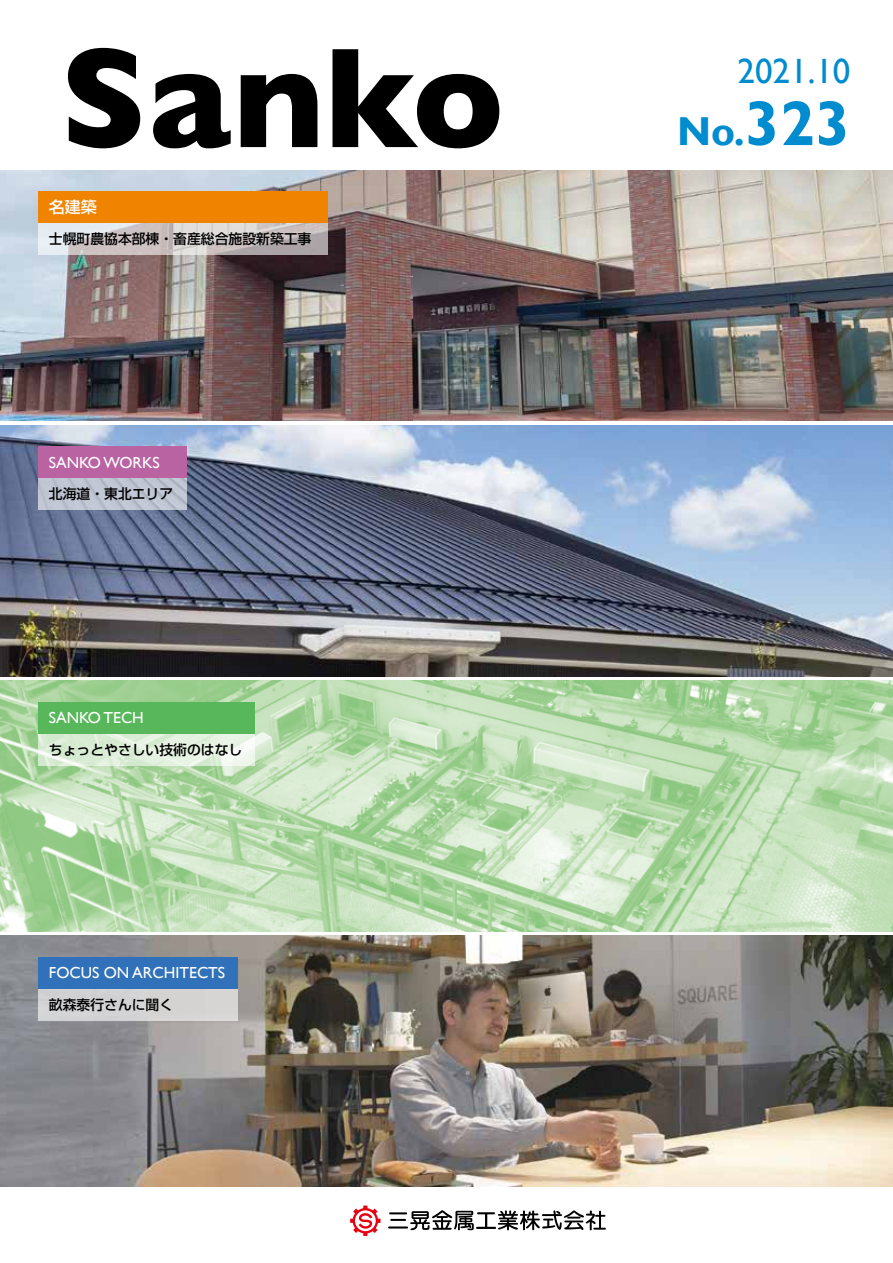
<style>
.page{position:relative;width:893px;height:1263px;background:#fff}
.page>*{position:absolute;margin:0;border:0;box-sizing:border-box;transform-origin:0 0}
.t1{font:700 144.6px "Gill Sans";color:#000}
.t2{font:700 40.35px "Gill Sans";color:#008ccf}
.t3{font:35.1px "Gill Sans";color:#008ccf}
.t4{font:15.9px "Gill Sans";color:#fff}
.t5{font:500 15.9px "Shin Go Pr 6";color:#fff}
.t6{font:500 13.8px "Shin Go Pr 6";color:#000}
.t7{font:500 13.8px "Shin Go Pr 6";color:#fff}
.s1{font-size:63.75px}
</style>
<div class="page">
<img style="left:0;top:170px;width:893px;height:251px">
<img style="left:0;top:425px;width:893px;height:251px">
<img style="left:0;top:935px;width:893px;height:251px">
<img style="left:0;top:680px;width:893px;height:251px">
<div style="left:38px;top:446px;width:149px;height:32px;background:#b963a3"></div>
<div style="left:38px;top:191px;width:289px;height:32px;background:#f08300"></div>
<svg style="left:38px;top:223px;width:289px;height:32px;background:#cfc9ca"></svg>
<svg style="left:38px;top:478px;width:149px;height:32px;background:#bdc3d0"></svg>
<div style="left:38px;top:957px;width:200px;height:32px;background:#3071b9"></div>
<div style="left:38px;top:989px;width:200px;height:31px;background:#d4d3d3"></div>
<div style="left:38px;top:702px;width:217px;height:31px;background:#59b75b"></div>
<svg style="left:38px;top:733px;width:217px;height:32px;background:#ddeed9"></svg>
<svg style="left:350px;top:1205px;width:31px;height:31px"></svg>
<svg style="left:388px;top:1210px;width:218px;height:20px"></svg>
<h1 class="t1" style="left:60px;top:-16px;width:446px">Sanko</h1>
<p class="t5" style="left:49px;top:194px;width:49px">名建築</p>
<p class="t7" style="left:49px;top:228px;width:57px">●●●●</p>
<p class="t6" style="left:49px;top:228px;width:264px">士幌町農協本部棟・畜産総合施設新築工事</p>
<p class="t4" style="left:49px;top:453px;width:112px">SANKO WORKS</p>
<p class="t6" style="left:49px;top:483px;width:126px">北海道・東北エリア</p>
<p class="t7" style="left:49px;top:483px;width:57px">●●●●</p>
<p class="t4" style="left:49px;top:708px;width:97px">SANKO TECH</p>
<p class="t6" style="left:49px;top:738px;width:195px">ちょっとやさしい技術のはなし</p>
<p class="t4" style="left:49px;top:963px;width:178px">FOCUS ON ARCHITECTS</p>
<p class="t6" style="left:49px;top:993px;width:126px">畝森泰行さんに聞く</p>
<h3 class="t3" style="left:737px;top:50px;width:114px">2021.10</h3>
<h2 class="t2" style="left:677px;top:107px;width:175px">No.<span class="s1">323</span></h2>
</div>
